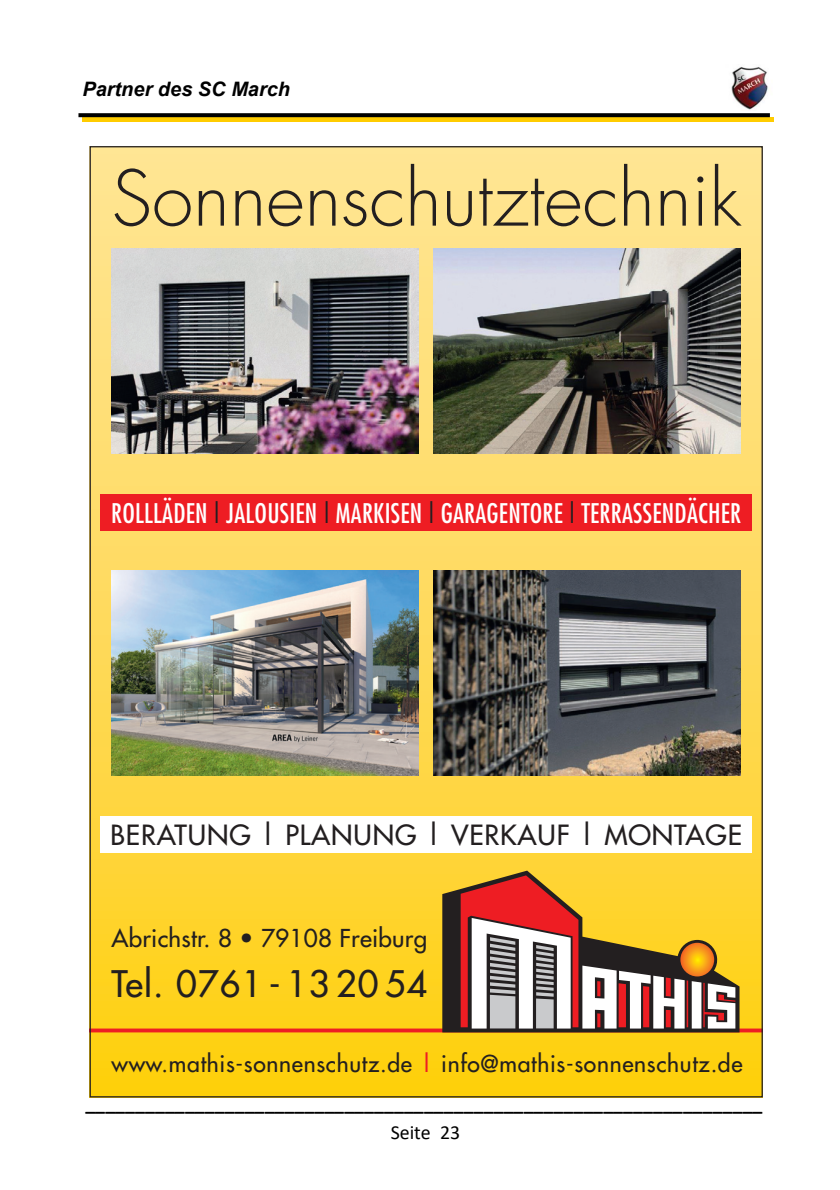
<style>
.page{position:relative;width:840px;height:1190px;background:#fff}
.page>*{position:absolute;margin:0;border:0;box-sizing:border-box;transform-origin:0 0}
.t1{font:300 74.8px "Futura";color:#231f20}
.t2{font:35.6px "Futura";letter-spacing:.03em;color:#231f20}
.t3{font:27.2px "Futura";letter-spacing:.03em;color:#231f20}
.t4{font:condensed 26.4px "Futura";letter-spacing:.01em;color:#fff}
.t5{font:24px "Futura";letter-spacing:.01em;color:#231f20}
.t6{font:22.8px "Futura";letter-spacing:.03em;color:#231f20}
.t7{font:700 20px "Calibri";color:#000}
.t8{font:italic 700 20px "Arial";color:#000}
.t9{font:20px "Calibri";color:#000}
.s1{color:#231f20}
.s2{color:#ee1d23}
</style>
<div class="page">
<img style="left:731px;top:67px;width:39px;height:43px">
<svg style="left:83px;top:117px;width:691px;height:4px;background:#f2c200"></svg>
<svg style="left:78px;top:113px;width:692px;height:4px;background:#0c0c0c"></svg>
<div style="left:90px;top:146px;width:673px;height:951px;background:linear-gradient(to bottom,#fee49c,#fece15)"></div>
<div style="left:101px;top:494px;width:651px;height:36px;background:#ee1d23"></div>
<div style="left:101px;top:816px;width:651px;height:36px;background:#fff"></div>
<hr style="left:90px;top:1029px;width:673px;height:3px;background:#ee1d23">
<svg style="left:442px;top:871px;width:298px;height:161px;background:#746026"></svg>
<svg style="left:461px;top:875px;width:274px;height:154px"></svg>
<img style="left:112px;top:249px;width:307px;height:204px">
<img style="left:434px;top:249px;width:307px;height:204px">
<img style="left:112px;top:571px;width:307px;height:204px">
<img style="left:434px;top:571px;width:307px;height:204px">
<p class="t8" style="left:83px;top:81px;width:209px">Partner des SC March</p>
<h1 class="t1" style="left:111px;top:150px;width:631px">Sonnenschutztechnik</h1>
<h3 class="t4" style="left:111px;top:497px;width:631px">ROLLLÄDEN <span class="s1">|</span> JALOUSIEN <span class="s1">|</span> MARKISEN <span class="s1">|</span> GARAGENTORE <span class="s1">|</span> TERRASSENDÄCHER</h3>
<h3 class="t3" style="left:110px;top:817px;width:633px">BERATUNG | PLANUNG | VERKAUF | MONTAGE</h3>
<p class="t5" style="left:112px;top:923px;width:317px">Abrichstr. 8 • 79108 Freiburg</p>
<h2 class="t2" style="left:112px;top:961px;width:317px">Tel. 0761 - 13 20 54</h2>
<p class="t6" style="left:112px;top:1048px;width:633px">www.mathis-sonnenschutz.de <span class="s2">|</span> info@mathis-sonnenschutz.de</p>
<p class="t7" style="left:85px;top:1098px;width:679px">____________________________________________________________________</p>
<p class="t9" style="left:391px;top:1121px;width:71px">Seite 23</p>
</div>
